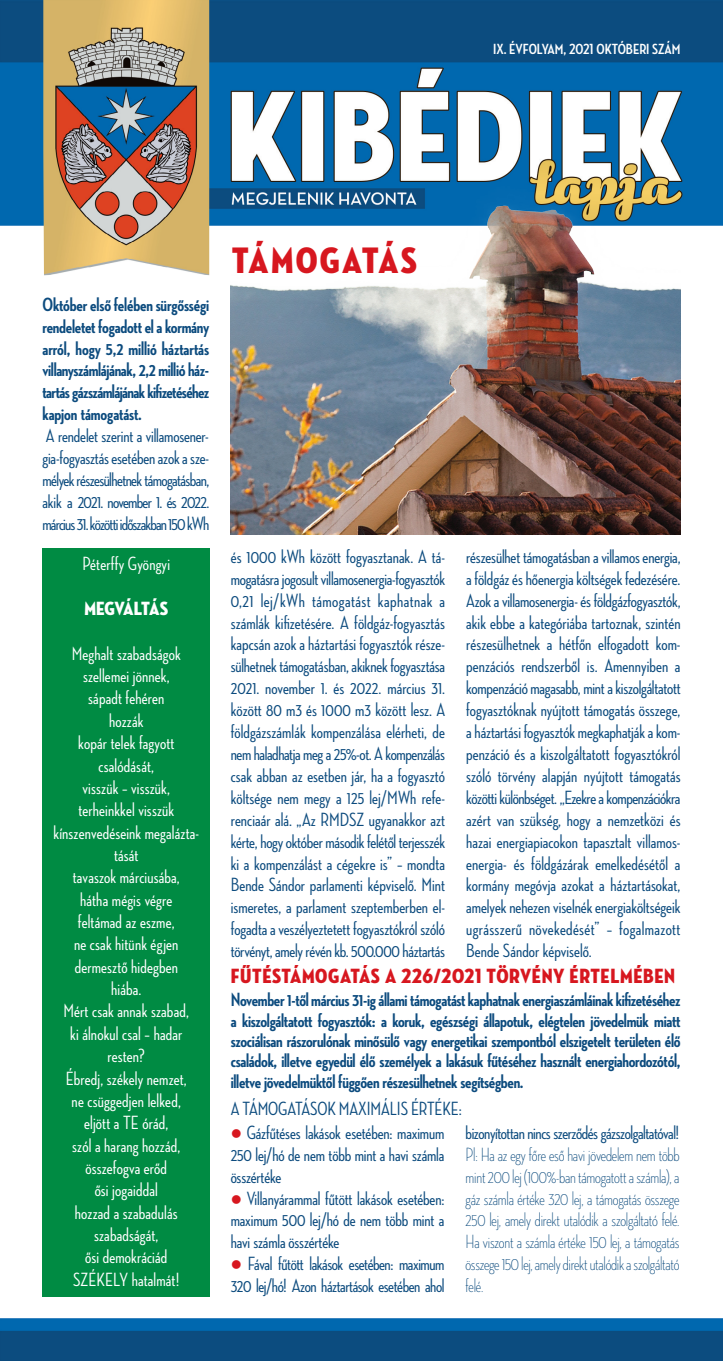
<style>
.page{position:relative;width:723px;height:1361px;background:#fff}
.page>*{position:absolute;margin:0;border:0;box-sizing:border-box;transform-origin:0 0}
.t1{font:37.5px "Neutraface Condensed Titling";letter-spacing:.055em;color:#d7171f}
.t2{font:21px "Neutraface Condensed Titling";letter-spacing:.03em;color:#d7171f}
.t3{font:500 19.5px/21.9px "Neutraface Condensed";letter-spacing:-.015em;color:#0c4b7e;text-align:justify}
.t4{font:700 19.5px/21.9px "Neutraface Condensed";letter-spacing:-.015em;color:#0c4b7e;text-align:justify}
.t5{font:500 19.5px/22.4px "Neutraface Condensed";letter-spacing:.01em;color:#fff;text-align:center}
.t6{font:300 19.5px/21.9px "Neutraface Condensed";letter-spacing:-.015em;color:#0c4b7e;text-align:justify}
.t7{font:19.5px "Neutraface Condensed Titling";letter-spacing:-.01em;color:#fff}
.t8{font:700 15px "Neutraface Condensed";color:#fff}
.s1{color:#d7171f}
</style>
<div class="page">
<img style="left:0;top:0;width:723px;height:225px">
<img style="left:43px;top:0;width:166px;height:275px">
<img style="left:0;top:1318px;width:723px;height:42px">
<div style="left:42px;top:548px;width:168px;height:748px;background:#008b43"></div>
<img style="left:231px;top:181px;width:449px;height:353px">
<p class="t8" style="left:493px;top:43px;width:189px">IX. ÉVFOLYAM, 2021 OKTÓBERI SZÁM</p>
<p class="t4" style="left:43px;top:295px;width:168px">Október első felében sürgősségi rendeletet fogadott el a kormány arról, hogy 5,2 millió háztartás villanyszámlájának, 2,2 millió ház&shy;tartás gázszámlájának kifizetéséhez kapjon támogatást.</p>
<p class="t3" style="left:43px;top:426px;width:168px">A rendelet szerint a villamosener&shy;gia-fogyasztás esetében azok a sze&shy;mélyek részesülhetnek támogatásban, akik a 2021. november 1. és 2022. március 31. közötti időszakban 150 kWh</p>
<p class="t5" style="left:82px;top:554px;width:89px">Péterffy Gyöngyi</p>
<p class="t7" style="left:84px;top:601px;width:85px">MEGVÁLTÁS</p>
<p class="t5" style="left:72px;top:644px;width:110px">Meghalt szabadságok</p>
<p class="t5" style="left:83px;top:666px;width:88px">szellemei jönnek,</p>
<p class="t5" style="left:88px;top:688px;width:78px">sápadt fehéren</p>
<p class="t5" style="left:109px;top:711px;width:36px">hozzák</p>
<p class="t5" style="left:78px;top:733px;width:98px">kopár telek fagyott</p>
<p class="t5" style="left:98px;top:755px;width:57px">csalódását,</p>
<p class="t5" style="left:83px;top:778px;width:89px">visszük – visszük,</p>
<p class="t5" style="left:78px;top:800px;width:97px">terheinkkel visszük</p>
<p class="t5" style="left:54px;top:822px;width:147px">kínszenvedéseink megalázta&shy;tását</p>
<p class="t5" style="left:73px;top:867px;width:108px">tavaszok márciusába,</p>
<p class="t5" style="left:80px;top:890px;width:94px">hátha mégis végre</p>
<p class="t5" style="left:78px;top:912px;width:98px">feltámad az eszme,</p>
<p class="t5" style="left:74px;top:934px;width:106px">ne csak hitünk égjen</p>
<p class="t5" style="left:75px;top:957px;width:105px">dermesztő hidegben</p>
<p class="t5" style="left:111px;top:979px;width:32px">hiába.</p>
<p class="t5" style="left:64px;top:1001px;width:127px">Mért csak annak szabad,</p>
<p class="t5" style="left:70px;top:1024px;width:114px">ki álnokul csal – hadar</p>
<p class="t5" style="left:108px;top:1046px;width:39px">resten?</p>
<p class="t5" style="left:66px;top:1068px;width:122px">Ébredj, székely nemzet,</p>
<p class="t5" style="left:72px;top:1091px;width:111px">ne csüggedjen lelked,</p>
<p class="t5" style="left:84px;top:1113px;width:86px">eljött a TE órád,</p>
<p class="t5" style="left:72px;top:1135px;width:110px">szól a harang hozzád,</p>
<p class="t5" style="left:86px;top:1158px;width:83px">összefogva erőd</p>
<p class="t5" style="left:95px;top:1180px;width:65px">ősi jogaiddal</p>
<p class="t5" style="left:75px;top:1202px;width:104px">hozzad a szabadulás</p>
<p class="t5" style="left:94px;top:1225px;width:66px">szabadságát,</p>
<p class="t5" style="left:85px;top:1247px;width:84px">ősi demokráciád</p>
<p class="t5" style="left:73px;top:1269px;width:108px">SZÉKELY hatalmát!</p>
<p class="t1" style="left:232px;top:247px;width:187px">TÁMOGATÁS</p>
<p class="t3" style="left:231px;top:547px;width:216px">és 1000 kWh között fogyasztanak. A tá&shy;mogatásra jogosult villamosenergia-fogyasztók 0,21 lej/kWh támogatást kaphatnak a számlák kifizetésére. A földgáz-fogyasztás kapcsán azok a háztartási fogyasztók része&shy;sülhetnek támogatásban, akiknek fogyasztása 2021. november 1. és 2022. március 31. között 80 m3 és 1000 m3 között lesz. A földgázszámlák kompenzálása elérheti, de nem haladhatja meg a 25%-ot. A kompenzálás csak abban az esetben jár, ha a fogyasztó költsége nem megy a 125 lej/MWh refe&shy;renciaár alá. „Az RMDSZ ugyanakkor azt kérte, hogy október második felétől terjesszék ki a kompenzálást a cégekre is” – mondta Bende Sándor parlamenti képviselő. Mint ismeretes, a parlament szeptemberben el&shy;fogadta a veszélyeztetett fogyasztókról szóló törvényt, amely révén kb. 500.000 háztartás</p>
<p class="t3" style="left:466px;top:547px;width:216px">részesülhet támogatásban a villamos energia, a földgáz és hőenergia költségek fedezésére.<br>Azok a villamosenergia- és földgázfogyasztók, akik ebbe a kategóriába tartoznak, szintén részesülhetnek a hétfőn elfogadott kom&shy;penzációs rendszerből is. Amennyiben a kompenzáció magasabb, mint a kiszolgáltatott fogyasztóknak nyújtott támogatás összege, a háztartási fogyasztók megkaphatják a kom&shy;penzáció és a kiszolgáltatott fogyasztókról szóló törvény alapján nyújtott támogatás közötti különbséget. „Ezekre a kompenzációkra azért van szükség, hogy a nemzetközi és hazai energiapiacokon tapasztalt villamos&shy;energia- és földgázárak emelkedésétől a kormány megóvja azokat a háztartásokat, amelyek nehezen viselnék energiaköltségeik ugrásszerű növekedését” – fogalmazott Bende Sándor képviselő.</p>
<p class="t2" style="left:231px;top:968px;width:446px">FŰTÉSTÁMOGATÁS A 226/2021 TÖRVÉNY ÉRTELMÉBEN</p>
<p class="t4" style="left:231px;top:991px;width:451px;line-height:20.4px">November 1-től március 31-ig állami támogatást kaphatnak energiaszámláinak kifizetéséhez a kiszolgáltatott fogyasztók: a koruk, egészségi állapotuk, elégtelen jövedelmük miatt szociálisan rászorulónak minősülő vagy energetikai szempontból elszigetelt területen élő családok, illetve egyedül élő személyek a lakásuk fűtéséhez használt energiahordozótól, illetve jövedelmüktől függően részesülhetnek segítségben.</p>
<p class="t3" style="left:231px;top:1099px;width:232px">A TÁMOGATÁSOK MAXIMÁLIS ÉRTÉKE:</p>
<p class="t3" style="left:231px;top:1123px;width:215px"><span class="s1">●</span> Gázfűtéses lakások esetében: maximum 250 lej/hó de nem több mint a havi számla összértéke</p>
<p class="t3" style="left:231px;top:1189px;width:215px"><span class="s1">●</span> Villanyárammal fűtött lakások esetében: maximum 500 lej/hó de nem több mint a havi számla összértéke</p>
<p class="t3" style="left:231px;top:1254px;width:215px"><span class="s1">●</span> Fával fűtött lakások esetében: maximum<br>320 lej/hó! Azon háztartások esetében ahol</p>
<p class="t3" style="left:466px;top:1123px;width:215px">bizonyítottan nincs szerződés gázszolgaltatóval!</p>
<p class="t6" style="left:466px;top:1145px;width:215px">Pl: Ha az egy főre eső havi jövedelem nem több mint 200 lej (100%-ban támogatott a számla), a gáz számla értéke 320 lej, a támogatás összege 250 lej, amely direkt utalódik a szolgáltató felé.<br>Ha viszont a számla értéke 150 lej, a támogatás összege 150 lej, amely direkt utalódik a szolgáltató felé.</p>
</div>
